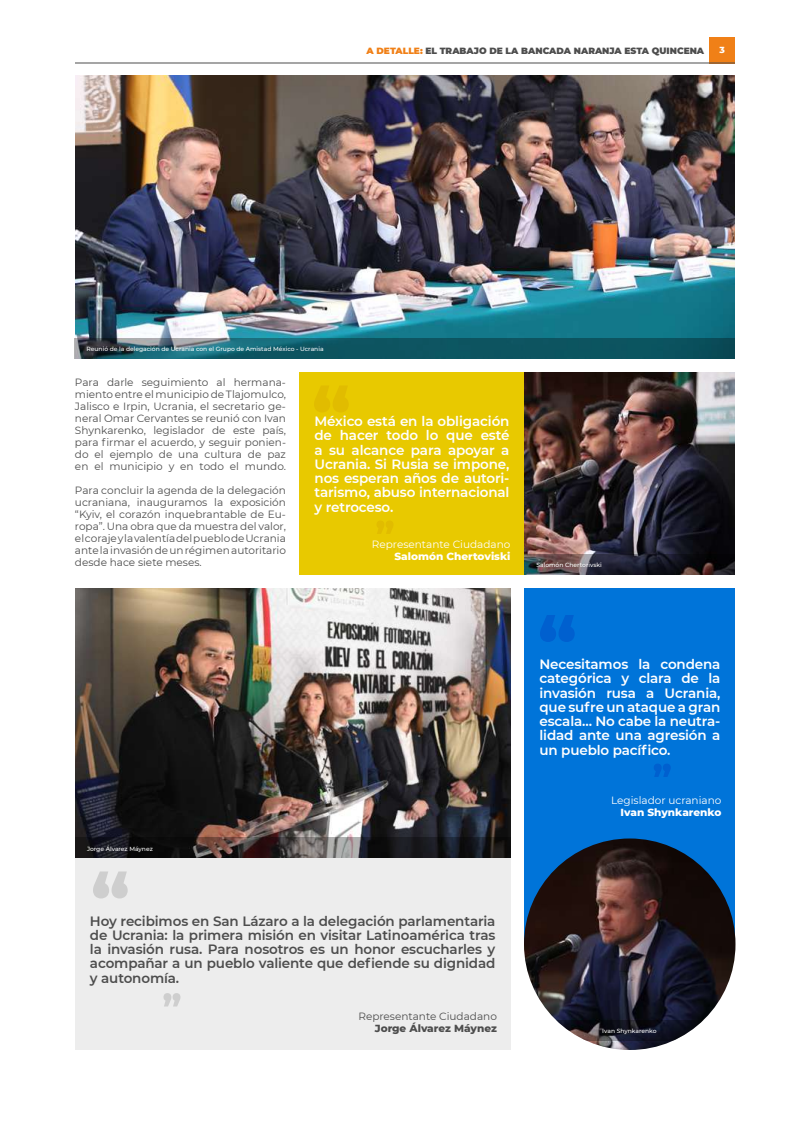
<style>
.page{position:relative;width:810px;height:1125px;background:#fff}
.page>*{position:absolute;margin:0;border:0;box-sizing:border-box;transform-origin:0 0}
.t1{font:600 13.5px/14.2px "Montserrat";letter-spacing:-.01em;color:#fff;text-align:justify}
.t2{font:600 13.5px/14.2px "Montserrat";letter-spacing:-.01em;color:#4d4d4d;text-align:justify}
.t3{font:10.5px/12px "Montserrat";color:#4d4d4d;text-align:justify}
.t4{font:10.5px "Montserrat";color:#fff}
.t5{font:800 10.5px "Montserrat";color:#fff}
.t6{font:800 10.5px "Montserrat";color:#4d4d4d}
.t7{font:900 9px "Montserrat";color:#4d4d4d}
.t8{font:800 9px "Montserrat";color:#fff}
.t9{font:500 6px "Montserrat";color:#fff}
.s1{color:#f08017}
</style>
<div class="page">
<div style="left:299px;top:372px;width:436px;height:202px;background:#e8c900"></div>
<div style="left:524px;top:588px;width:211px;height:356px;background:#0074d9"></div>
<div style="left:75px;top:830px;width:436px;height:220px;background:#ededed"></div>
<div style="left:710px;top:37px;width:25px;height:26px;background:#f08017"></div>
<hr style="left:75px;top:63px;width:660px;height:1px;background:#4d4d4d">
<svg style="left:314px;top:386px;width:34px;height:26px"></svg>
<svg style="left:540px;top:615px;width:35px;height:27px"></svg>
<svg style="left:93px;top:872px;width:35px;height:26px"></svg>
<svg style="left:377px;top:521px;width:16px;height:13px"></svg>
<svg style="left:654px;top:764px;width:17px;height:13px"></svg>
<svg style="left:163px;top:993px;width:17px;height:13px"></svg>
<img style="left:75px;top:75px;width:660px;height:263px">
<img style="left:524px;top:372px;width:211px;height:182px">
<img style="left:524px;top:838px;width:212px;height:212px;border-radius:106px">
<img style="left:75px;top:588px;width:436px;height:249px">
<svg style="left:556px;top:1020px;width:148px;height:21px"></svg>
<svg style="left:74px;top:338px;width:661px;height:20px;background:#195a66"></svg>
<svg style="left:524px;top:554px;width:211px;height:20px;background:#312c34"></svg>
<svg style="left:75px;top:837px;width:436px;height:21px;background:#312d2e"></svg>
<p class="t7" style="left:367px;top:44px;width:339px"><span class="s1">A DETALLE:</span> EL TRABAJO DE LA BANCADA NARANJA ESTA QUINCENA</p>
<p class="t8" style="left:720px;top:43px;width:7px">3</p>
<p class="t9" style="left:86px;top:345px;width:239px">Reunió de la delegación de Ucrania con el Grupo de Amistad México - Ucrania</p>
<p class="t3" style="left:75px;top:375px;width:213px">Para darle seguimiento al hermana&shy;miento entre el municipio de Tlajomulco, Jalisco e Irpin, Ucrania, el secretario ge&shy;neral Omar Cervantes se reunió con Ivan Shynkarenko, legislador de este país, para firmar el acuerdo, y seguir ponien&shy;do el ejemplo de una cultura de paz en el municipio y en todo el mundo.</p>
<p class="t3" style="left:75px;top:483px;width:213px">Para concluir la agenda de la delegación ucraniana, inauguramos la exposición “Kyiv, el corazón inquebrantable de Eu&shy;ropa”. Una obra que da muestra del valor, el coraje y la valentía del pueblo de Ucrania ante la invasión de un régimen autoritario desde hace siete meses.</p>
<p class="t1" style="left:314px;top:414px;width:197px">México está en la obligación de hacer todo lo que esté a su alcance para apoyar a Ucrania. Si Rusia se impone, nos esperan años de autori&shy;tarismo, abuso internacional y retroceso.</p>
<p class="t4" style="left:372px;top:537px;width:140px">Representante Ciudadano</p>
<p class="t5" style="left:394px;top:548px;width:118px">Salomón Chertoviski</p>
<p class="t9" style="left:536px;top:561px;width:67px">Salomón Chertorivski</p>
<p class="t9" style="left:87px;top:844px;width:67px">Jorge Álvarez Máynez</p>
<p class="t2" style="left:90px;top:913px;width:407px">Hoy recibimos en San Lázaro a la delegación parlamentaria de Ucrania: la primera misión en visitar Latinoamérica tras la invasión rusa. Para nosotros es un honor escucharles y acompañar a un pueblo valiente que defiende su dignidad y autonomía.</p>
<p class="t3" style="left:358px;top:1010px;width:140px">Representante Ciudadano</p>
<p class="t6" style="left:375px;top:1021px;width:124px">Jorge Álvarez Máynez</p>
<p class="t1" style="left:539px;top:656px;width:183px">Necesitamos la condena categórica y clara de la invasión rusa a Ucrania, que sufre un ataque a gran escala… No cabe la neutra&shy;lidad ante una agresión a un pueblo pacífico.</p>
<p class="t4" style="left:611px;top:793px;width:112px">Legislador ucraniano</p>
<p class="t5" style="left:621px;top:805px;width:102px">Ivan Shynkarenko</p>
<p class="t9" style="left:602px;top:1027px;width:56px">Ivan Shynkarenko</p>
</div>
